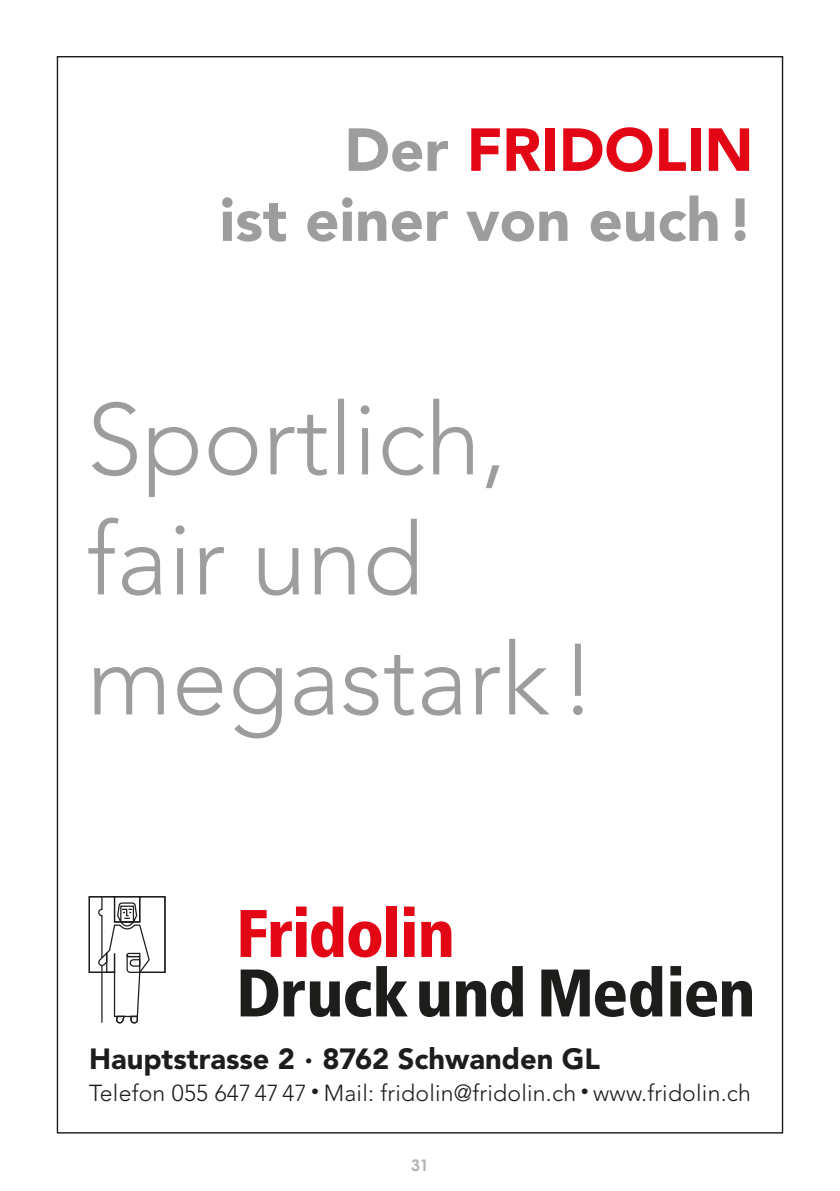
<style>
.page{position:relative;width:840px;height:1191px;background:#fff}
.page>*{position:absolute;margin:0;border:0;box-sizing:border-box;transform-origin:0 0}
.t1{font:900 60px "Avenir";color:#e30614}
.t2{font:900 29px "Avenir";color:#1d1d1b}
.t3{font:300 23px "Avenir";letter-spacing:.01em;color:#1d1d1b}
.t4{font:700 16px "Century Gothic";color:#b2b2b2}
.s1{font-size:14.6px}
</style>
<div class="page">
<svg style="left:89px;top:896px;width:77px;height:128px"></svg>
<svg style="left:240px;top:966px;width:167px;height:51px"></svg>
<svg style="left:419px;top:981px;width:30px;height:36px"></svg>
<svg style="left:455px;top:966px;width:67px;height:51px"></svg>
<svg style="left:541px;top:966px;width:121px;height:51px"></svg>
<svg style="left:670px;top:966px;width:81px;height:51px"></svg>
<svg style="left:240px;top:906px;width:141px;height:51px"></svg>
<div style="left:386px;top:906px;width:11px;height:51px;background:#e30614"></div>
<svg style="left:403px;top:906px;width:11px;height:51px"></svg>
<svg style="left:421px;top:921px;width:30px;height:36px"></svg>
<svg style="left:348px;top:128px;width:100px;height:44px"></svg>
<svg style="left:222px;top:195px;width:495px;height:47px"></svg>
<svg style="left:734px;top:198px;width:11px;height:43px"></svg>
<svg style="left:92px;top:399px;width:407px;height:98px"></svg>
<svg style="left:88px;top:517px;width:328px;height:78px"></svg>
<svg style="left:94px;top:655px;width:406px;height:83px"></svg>
<svg style="left:509px;top:639px;width:40px;height:75px"></svg>
<svg style="left:573px;top:643px;width:9px;height:72px"></svg>
<h1 class="t1" style="left:466px;top:114px;width:288px">FRIDOLIN</h1>
<p class="t2" style="left:89px;top:1041px;width:512px">Hauptstrasse 2 <span class="s1">•</span> 8762 Schwanden GL</p>
<p class="t3" style="left:89px;top:1079px;width:663px">Telefon 055 647 47 47 <sup>•</sup> Mail: fridolin@fridolin.ch <sup>•</sup> www.fridolin.ch</p>
<p class="t4" style="left:411px;top:1153px;width:19px">31</p>
</div>
